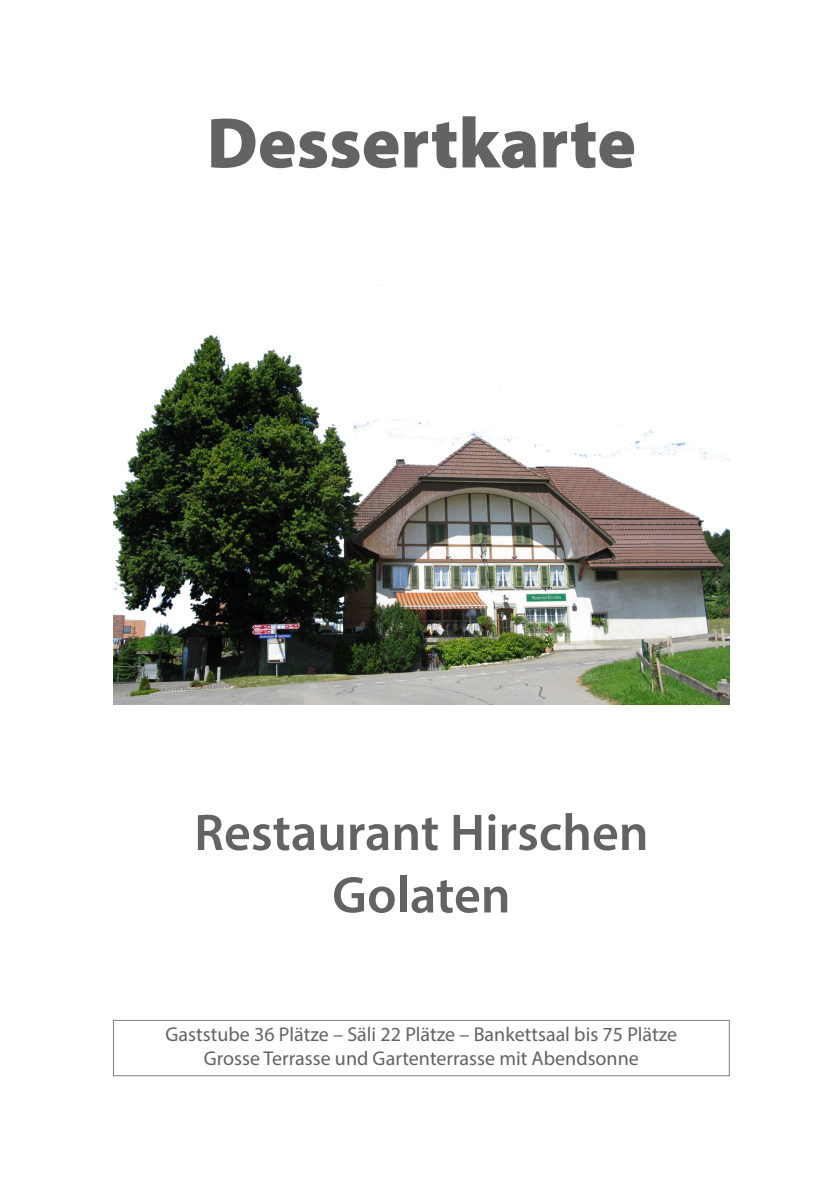
<style>
.page{position:relative;width:840px;height:1191px;background:#fff}
.page>*{position:absolute;margin:0;border:0;box-sizing:border-box;transform-origin:0 0}
.sngetr-Titel{font:900 72px "Myriad Pro";color:#636366}
.sngetr-Untertitel{font:600 52px/62.4px "Myriad Pro";color:#636366;text-align:center}
.sngetr_RestInfo{font:20px/24px "Myriad Pro";color:#636366;text-align:center}
</style>
<div class="page">
<img style="left:113px;top:285px;width:616px;height:419px">
<div style="left:113px;top:1020px;width:616px;height:56px;border:1px solid #808080"></div>
<p class="sngetr-Titel" style="left:207px;top:95px;width:430px">Dessertkarte</p>
<p class="sngetr-Untertitel" style="left:194px;top:800px;width:455px">Restaurant Hirschen<br>Golaten</p>
<p class="sngetr_RestInfo" style="left:165px;top:1022px;width:513px">Gaststube 36 Plätze – Säli 22 Plätze – Bankettsaal bis 75 Plätze<br>Grosse Terrasse und Gartenterrasse mit Abendsonne</p>
</div>
